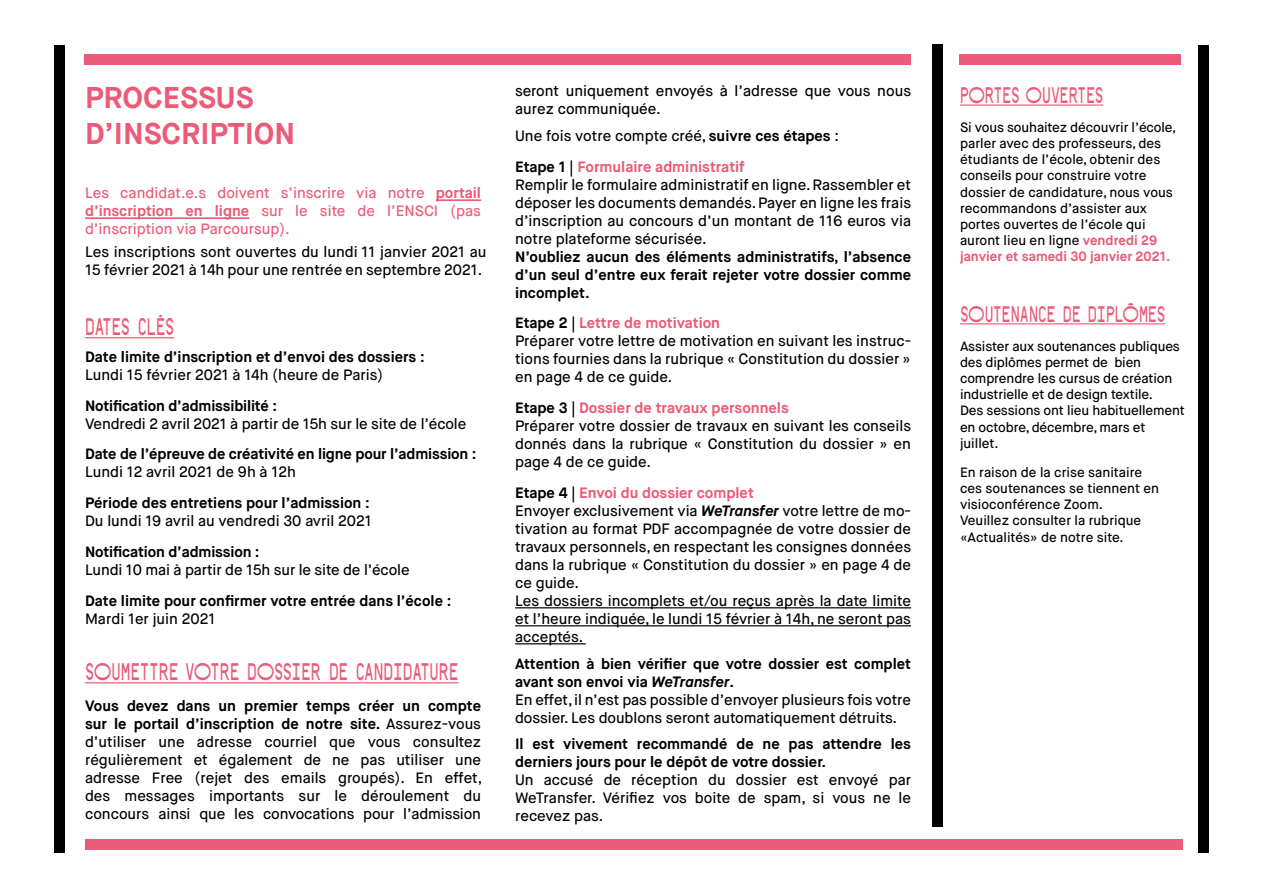
<style>
.page{position:relative;width:1263px;height:893px;background:#fff}
.page>*{position:absolute;margin:0;border:0;box-sizing:border-box;transform-origin:0 0}
.t1{font:700 30px/36px "Maison Neue";color:#eb5a77}
.t2{font:24px "Atelier";color:#eb5a77}
.t3{font:22.5px "Atelier";color:#eb5a77}
.t4{font:500 15px/18px "Maison Neue";color:#000}
.t5{font:700 15px/18px "Maison Neue";color:#000;text-align:justify}
.t6{font:500 15px/18px "Maison Neue";color:#eb5a77;text-align:justify}
.t7{font:500 13.5px/16.2px "Maison Neue";color:#000}
.s1{font-weight:700}
.s2{font-weight:700;color:#eb5a77}
.s3{font-weight:700;font-style:italic}
</style>
<div class="page">
<hr style="left:436px;top:199px;width:45px;height:2px;background:#eb5a77">
<hr style="left:85px;top:217px;width:164px;height:2px;background:#eb5a77">
<hr style="left:85px;top:337px;width:89px;height:1px;background:#eb5a77">
<hr style="left:85px;top:682px;width:373px;height:1px;background:#eb5a77">
<hr style="left:515px;top:607px;width:396px;height:1px;background:#000">
<hr style="left:515px;top:625px;width:396px;height:1px;background:#000">
<hr style="left:515px;top:643px;width:71px;height:1px;background:#000">
<div style="left:85px;top:54px;width:826px;height:11px;background:#eb5a77"></div>
<div style="left:54px;top:45px;width:11px;height:808px;background:#000"></div>
<div style="left:932px;top:45px;width:11px;height:782px;background:#000"></div>
<div style="left:1198px;top:45px;width:11px;height:808px;background:#000"></div>
<div style="left:959px;top:54px;width:222px;height:11px;background:#eb5a77"></div>
<hr style="left:960px;top:105px;width:143px;height:1px;background:#eb5a77">
<hr style="left:960px;top:323px;width:205px;height:1px;background:#eb5a77">
<div style="left:85px;top:839px;width:1097px;height:11px;background:#eb5a77"></div>
<h1 class="t1" style="left:85px;top:80px;width:212px">PROCESSUS<br>D’INSCRIPTION</h1>
<p class="t6" style="left:85px;top:184px;width:397px">Les candidat.e.s doivent s’inscrire via notre <span class="s1">portail d’inscription en ligne</span> sur le site de l’ENSCI (pas d’inscription via Parcoursup).</p>
<p class="t4" style="left:85px;top:243px;width:403px">Les inscriptions sont ouvertes du lundi 11 janvier 2021 au<br>15 février 2021 à 14h pour une rentrée en septembre 2021.</p>
<h2 class="t2" style="left:85px;top:311px;width:91px">DATES CLÉS</h2>
<p class="t5" style="left:85px;top:348px;width:341px">Date limite d’inscription et d’envoi des dossiers :</p>
<p class="t4" style="left:85px;top:366px;width:300px">Lundi 15 février 2021 à 14h (heure de Paris)</p>
<p class="t5" style="left:85px;top:396px;width:193px">Notification d’admissibilité :</p>
<p class="t4" style="left:85px;top:415px;width:383px">Vendredi 2 avril 2021 à partir de 15h sur le site de l’école</p>
<p class="t5" style="left:85px;top:445px;width:393px">Date de l’épreuve de créativité en ligne pour l’admission :</p>
<p class="t4" style="left:85px;top:463px;width:212px">Lundi 12 avril 2021 de 9h à 12h</p>
<p class="t5" style="left:85px;top:494px;width:286px">Période des entretiens pour l’admission :</p>
<p class="t4" style="left:85px;top:512px;width:288px">Du lundi 19 avril au vendredi 30 avril 2021</p>
<p class="t5" style="left:85px;top:543px;width:176px">Notification d’admission :</p>
<p class="t4" style="left:85px;top:561px;width:326px">Lundi 10 mai à partir de 15h sur le site de l’école</p>
<p class="t5" style="left:85px;top:591px;width:368px">Date limite pour confirmer votre entrée dans l’école :</p>
<p class="t4" style="left:85px;top:610px;width:132px">Mardi 1er juin 2021</p>
<h2 class="t2" style="left:85px;top:657px;width:375px">SOUMETTRE VOTRE DOSSIER DE CANDIDATURE</h2>
<p class="t4" style="left:85px;top:697px;width:399px;text-align:justify"><span class="s1">Vous devez dans un premier temps créer un compte sur le portail d’inscription de notre site.</span> Assurez-vous d’utiliser une adresse courriel que vous consultez régulièrement et également de ne pas utiliser une adresse Free (rejet des emails groupés). En effet, des messages importants sur le déroulement du concours ainsi que les convocations pour l’admission</p>
<p class="t4" style="left:515px;top:82px;width:398px">seront uniquement envoyés à l’adresse que vous nous aurez communiquée.</p>
<p class="t4" style="left:515px;top:121px;width:325px;line-height:30.8px">Une fois votre compte créé, <span class="s1">suivre ces étapes</span> :<br><span class="s1">Etape 1 |</span> <span class="s2">Formulaire administratif</span></p>
<p class="t4" style="left:515px;top:176px;width:398px;text-align:justify">Remplir le formulaire administratif en ligne. Rassembler et déposer les documents demandés. Payer en ligne les frais d’inscription au concours d’un montant de 116 euros via notre plateforme sécurisée.</p>
<p class="t5" style="left:515px;top:248px;width:397px">N’oubliez aucun des éléments administratifs, l’absence d’un seul d’entre eux ferait rejeter votre dossier comme incomplet.</p>
<p class="t4" style="left:515px;top:314px;width:397px"><span class="s1">Etape 2 |</span> <span class="s2">Lettre de motivation<br></span>Préparer votre lettre de motivation en suivant les instruc&shy;tions fournies dans la rubrique « Constitution du dossier » en page 4 de ce guide.</p>
<p class="t4" style="left:515px;top:399px;width:397px"><span class="s1">Etape 3 |</span> <span class="s2">Dossier de travaux personnels<br></span>Préparer votre dossier de travaux en suivant les conseils donnés dans la rubrique « Constitution du dossier » en page 4 de ce guide.</p>
<p class="t4" style="left:515px;top:484px;width:398px"><span class="s1">Etape 4 |</span> <span class="s2">Envoi du dossier complet<br></span>Envoyer exclusivement via <span class="s3">WeTransfer</span> votre lettre de mo&shy;tivation au format PDF accompagnée de votre dossier de travaux personnels, en respectant les consignes données dans la rubrique « Constitution du dossier » en page 4 de ce guide.<br>Les dossiers incomplets et/ou reçus après la date limite et l’heure indiquée, le lundi 15 février à 14h, ne seront pas acceptés.</p>
<p class="t4" style="left:515px;top:654px;width:398px"><span class="s1">Attention à bien vérifier que votre dossier est complet avant son envoi via</span> <span class="s3">WeTransfer</span><span class="s1">.<br></span>En effet, il n’est pas possible d’envoyer plusieurs fois votre dossier. Les doublons seront automatiquement détruits.</p>
<p class="t5" style="left:515px;top:735px;width:397px">Il est vivement recommandé de ne pas attendre les derniers jours pour le dépôt de votre dossier.</p>
<p class="t4" style="left:515px;top:771px;width:398px;text-align:justify">Un accusé de réception du dossier est envoyé par WeTransfer. Vérifiez vos boite de spam, si vous ne le recevez pas.</p>
<h3 class="t3" style="left:960px;top:80px;width:145px">PORTES OUVERTES</h3>
<p class="t7" style="left:960px;top:119px;width:218px">Si vous souhaitez découvrir l’école, parler avec des professeurs, des étudiants de l’école, obtenir des conseils pour construire votre dossier de candidature, nous vous recommandons d’assister aux portes ouvertes de l’école qui auront lieu en ligne <span class="s2">vendredi 29 janvier et samedi 30 janvier 2021.</span></p>
<h3 class="t3" style="left:960px;top:299px;width:207px">SOUTENANCE DE DIPLÔMES</h3>
<p class="t7" style="left:960px;top:338px;width:226px">Assister aux soutenances publiques des diplômes permet de bien comprendre les cursus de création industrielle et de design textile.<br>Des sessions ont lieu habituellement en octobre, décembre, mars et juillet.</p>
<p class="t7" style="left:960px;top:464px;width:201px">En raison de la crise sanitaire ces soutenances se tiennent en visioconférence Zoom.<br>Veuillez consulter la rubrique «Actualités» de notre site.</p>
</div>
